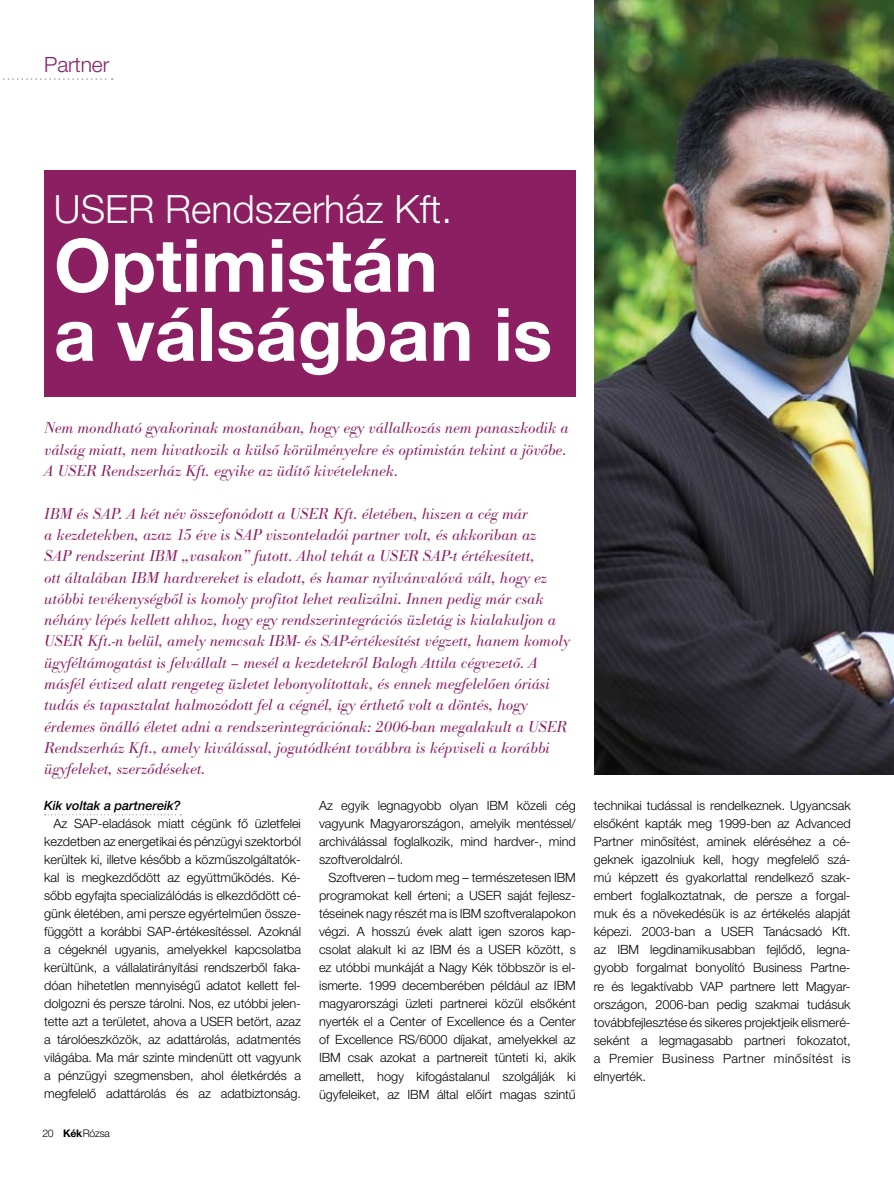
<style>
.page{position:relative;width:894px;height:1191px;background:#fff}
.page>*{position:absolute;margin:0;border:0;box-sizing:border-box;transform-origin:0 0}
.t1{font:700 73.5px/69px "Helvetica M";color:#fff}
.t2{font:300 39px "Helvetica M";color:#fff}
.t3{font:300 21px "Helvetica M";letter-spacing:-.005em;color:#8c1e62}
.t4{font:16.5px/21.3px "Bodoni Ant TCE Ligh Ital";color:#8c1e62}
.t5{font:300 12.75px/18px "Helvetica M";letter-spacing:-.005em;color:#000}
.t6{font:italic 500 12.75px "Helvetica M";letter-spacing:-.005em;color:#000}
.t7{font:300 10.5px "Helvetica M";letter-spacing:-.03em;color:#000}
.s1{font-weight:700}
</style>
<div class="page">
<img style="left:594px;top:0;width:300px;height:774px">
<svg style="left:45px;top:814px;width:136px;height:1px"></svg>
<div style="left:44px;top:170px;width:532px;height:226px;background:#8c1e62"></div>
<svg style="left:3px;top:78px;width:110px;height:2px"></svg>
<h3 class="t3" style="left:44px;top:52px;width:67px">Partner</h3>
<h2 class="t2" style="left:54px;top:185px;width:400px">USER Rendszerház Kft.</h2>
<h1 class="t1" style="left:54px;top:229px;width:500px">Optimistán<br>a válságban is</h1>
<p class="t4" style="left:44px;top:418px;width:526px">Nem mondható gyakorinak mostanában, hogy egy vállalkozás nem panaszkodik a válság miatt, nem hivatkozik a külső körülményekre és optimistán tekint a jövőbe.<br>A USER Rendszerház Kft. egyike az üdítő kivételeknek.</p>
<p class="t4" style="left:44px;top:503px;width:527px">IBM és SAP. A két név összefonódott a USER Kft. életében, hiszen a cég már<br>a kezdetekben, azaz 15 éve is SAP viszonteladói partner volt, és akkoriban az<br>SAP rendszerint IBM „vasakon” futott. Ahol tehát a USER SAP-t értékesített,<br>ott általában IBM hardvereket is eladott, és hamar nyilvánvalóvá vált, hogy ez utóbbi tevékenységből is komoly profitot lehet realizálni. Innen pedig már csak néhány lépés kellett ahhoz, hogy egy rendszerintegrációs üzletág is kialakuljon a USER Kft.-n belül, amely nemcsak IBM- és SAP-értékesítést végzett, hanem komoly ügyféltámogatást is felvállalt – mesél a kezdetekről Balogh Attila cégvezető. A másfél évtized alatt rengeteg üzletet lebonyolítottak, és ennek megfelelően óriási tudás és tapasztalat halmozódott fel a cégnél, így érthető volt a döntés, hogy érdemes önálló életet adni a rendszerintegrációnak: 2006-ban megalakult a USER Rendszerház Kft., amely kiválással, jogutódként továbbra is képviseli a korábbi ügyfeleket, szerződéseket.</p>
<p class="t6" style="left:44px;top:798px;width:138px">Kik voltak a partnereik?</p>
<p class="t5" style="left:44px;top:814px;width:258px;text-indent:9px">Az SAP-eladások miatt cégünk fő üzletfelei kezdetben az energetikai és pénzügyi szektorból kerültek ki, illetve később a közműszolgáltatók&shy;kal is megkezdődött az együttműködés. Ké&shy;sőbb egyfajta specializálódás is elkezdődött cé&shy;günk életében, ami persze egyértelműen össze&shy;függött a korábbi SAP-értékesítéssel. Azoknál a cégeknél ugyanis, amelyekkel kapcsolatba kerültünk, a vállalatirányítási rendszerből faka&shy;dóan hihetetlen mennyiségű adatot kellett fel&shy;dolgozni és persze tárolni. Nos, ez utóbbi jelen&shy;tette azt a területet, ahova a USER betört, azaz a tárolóeszközök, az adattárolás, adatmentés világába. Ma már szinte mindenütt ott vagyunk a pénzügyi szegmensben, ahol életkérdés a megfelelő adattárolás és az adatbiztonság.</p>
<p class="t7" style="left:43px;top:1126px;width:69px">20 <span class="s1">Kék</span> Rózsa</p>
<p class="t5" style="left:319px;top:796px;width:258px;text-align:justify">Az egyik legnagyobb olyan IBM közeli cég vagyunk Magyarországon, amelyik mentéssel/ archiválással foglalkozik, mind hardver-, mind szoftveroldalról.</p>
<p class="t5" style="left:319px;top:868px;width:258px;text-indent:9px">Szoftveren – tudom meg – természetesen IBM programokat kell érteni; a USER saját fejlesz&shy;téseinek nagy részét ma is IBM szoftveralapokon végzi. A hosszú évek alatt igen szoros kap&shy;csolat alakult ki az IBM és a USER között, s ez utóbbi munkáját a Nagy Kék többször is el&shy;ismerte. 1999 decemberében például az IBM magyarországi üzleti partnerei közül elsőként nyerték el a Center of Excellence és a Center of Excellence RS/6000 díjakat, amelyekkel az IBM csak azokat a partnereit tünteti ki, akik amellett, hogy kifogástalanul szolgálják ki ügyfeleiket, az IBM által előírt magas szintű</p>
<p class="t5" style="left:594px;top:796px;width:258px">technikai tudással is rendelkeznek. Ugyancsak elsőként kapták meg 1999-ben az Advanced Partner minősítést, aminek eléréséhez a cé&shy;geknek igazolniuk kell, hogy megfelelő szá&shy;mú képzett és gyakorlattal rendelkező szak&shy;embert foglalkoztatnak, de persze a forgal&shy;muk és a növekedésük is az értékelés alapját képezi. 2003-ban a USER Tanácsadó Kft. az IBM legdinamikusabban fejlődő, legna&shy;gyobb forgalmat bonyolító Business Partne&shy;re és legaktívabb VAP partnere lett Magyar&shy;országon, 2006-ban pedig szakmai tudásuk továbbfejlesztése és sikeres projektjeik elismeré&shy;seként a legmagasabb partneri fokozatot, a Premier Business Partner minősítést is elnyerték.</p>
</div>
